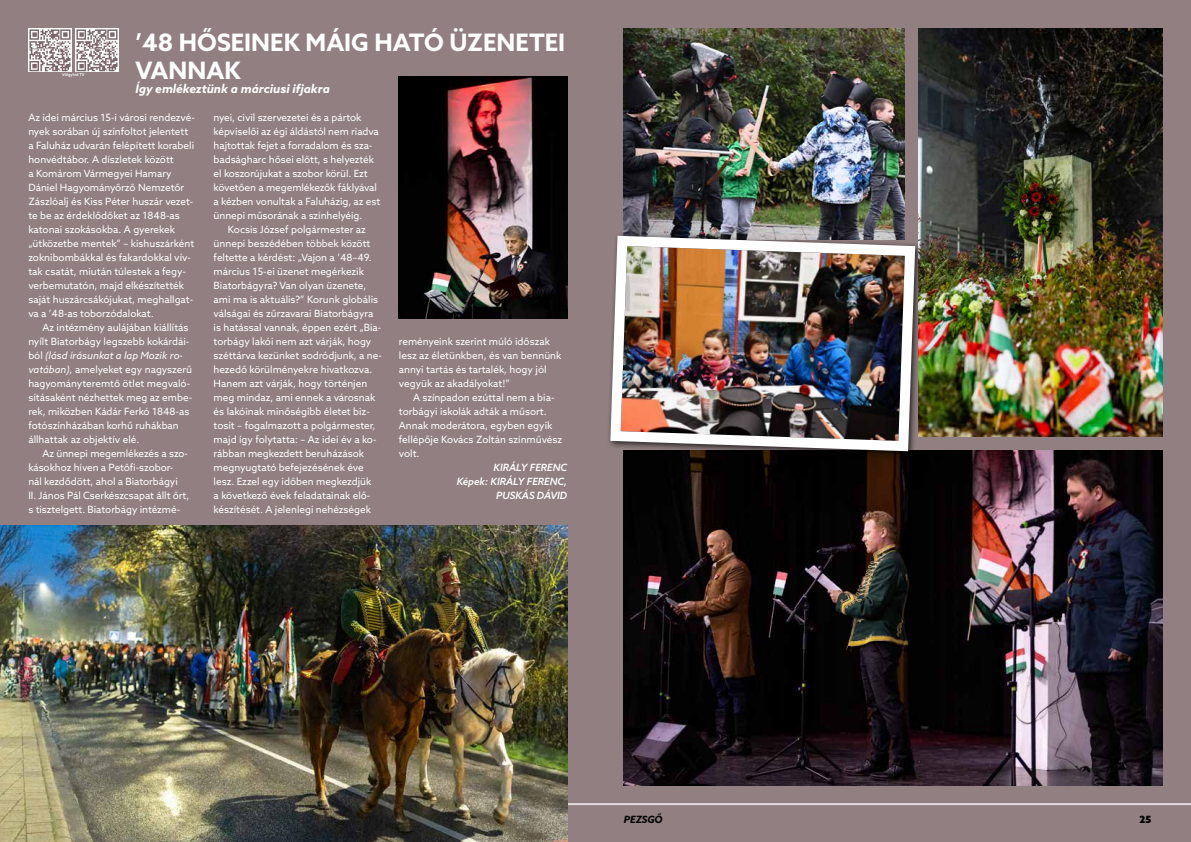
<style>
.page{position:relative;width:1191px;height:842px;background:#917f82}
.page>*{position:absolute;margin:0;border:0;box-sizing:border-box;transform-origin:0 0}
.t1{font:700 24px/28px "Azo Sans";color:#fff}
.t2{font:italic 700 12px "Azo Sans";color:#fff}
.t3{font:10px/14px "Azo Sans";color:#fff}
.t4{font:italic 500 10px/14px "Azo Sans";color:#fff;text-align:right}
.t5{font:italic 700 10px "Azo Sans";color:#000}
.t6{font:900 10px "Azo Sans";color:#000}
.t7{font:500 4px "Azo Sans";color:#fff}
.s1{font-style:italic}
</style>
<div class="page">
<hr style="left:0;top:803px;width:1191px;height:2px;background:#e0dbdc">
<img style="left:28px;top:28px;width:43px;height:43px">
<img style="left:76px;top:28px;width:43px;height:43px">
<img style="left:399px;top:76px;width:168px;height:242px">
<img style="left:0;top:525px;width:567px;height:317px">
<img style="left:918px;top:28px;width:244px;height:408px">
<img style="left:624px;top:28px;width:280px;height:203px">
<img style="left:624px;top:451px;width:538px;height:334px">
<div style="left:606px;top:232px;width:317px;height:227px;background:#000;opacity:.75"></div>
<img style="left:606px;top:231px;width:314px;height:225px">
<h1 class="t1" style="left:136px;top:28px;width:431px">’48 HŐSEINEK MÁIG HATÓ ÜZENETEI<br>VANNAK</h1>
<p class="t2" style="left:136px;top:81px;width:196px">Így emlékeztünk a márciusi ifjakra</p>
<p class="t3" style="left:28px;top:110px;width:168px">Az idei március 15-i városi rendezvé&shy;nyek sorában új színfoltot jelentett a Faluház udvarán felépített korabeli honvédtábor. A díszletek között<br>a Komárom Vármegyei Hamary Dániel Hagyományőrző Nemzetőr Zászlóalj és Kiss Péter huszár vezet&shy;te be az érdeklődőket az 1848-as katonai szokásokba. A gyerekek „ütközetbe mentek” – kishuszárként zoknibombákkal és fakardokkal vív&shy;tak csatát, miután túlestek a fegy&shy;verbemutatón, majd elkészítették saját huszárcsákójukat, meghallgat&shy;va a ’48-as toborzódalokat.</p>
<p class="t3" style="left:28px;top:320px;width:165px;text-indent:14px">Az intézmény aulájában kiállítás nyílt Biatorbágy legszebb kokárdái&shy;ból <span class="s1">(lásd írásunkat a lap Mozik ro&shy;vatában),</span> amelyeket egy nagyszerű hagyományteremtő ötlet megvaló&shy;sításaként nézhettek meg az embe&shy;rek, miközben Kádár Ferkó 1848-as fotószínházában korhű ruhákban állhattak az objektív elé.</p>
<p class="t3" style="left:28px;top:446px;width:162px;text-indent:14px">Az ünnepi megemlékezés a szo&shy;kásokhoz híven a Petőfi-szobor&shy;nál kezdődött, ahol a Biatorbágyi<br>II. János Pál Cserkészcsapat állt őrt, s tisztelgett. Biatorbágy intézmé-</p>
<p class="t7" style="left:62px;top:72px;width:24px">Völgyhíd TV</p>
<p class="t3" style="left:214px;top:110px;width:168px">nyei, civil szervezetei és a pártok képviselői az égi áldástól nem riadva hajtottak fejet a forradalom és sza&shy;badságharc hősei előtt, s helyezték el koszorújukat a szobor körül. Ezt követően a megemlékezők fáklyával a kézben vonultak a Faluházig, az est ünnepi műsorának a színhelyéig.</p>
<p class="t3" style="left:214px;top:222px;width:170px;text-indent:14px">Kocsis József polgármester az ünnepi beszédében többek között feltette a kérdést: „Vajon a ’48–49. március 15-ei üzenet megérkezik Biatorbágyra? Van olyan üzenete, ami ma is aktuális?” Korunk globális válságai és zűrzavarai Biatorbágyra is hatással vannak, éppen ezért „Bia&shy;torbágy lakói nem azt várják, hogy széttárva kezünket sodródjunk, a ne&shy;hezedő körülményekre hivatkozva.<br>Hanem azt várják, hogy történjen meg mindaz, ami ennek a városnak és lakóinak minőségibb életet biz&shy;tosít – fogalmazott a polgármester, majd így folytatta: – Az idei év a ko&shy;rábban megkezdett beruházások megnyugtató befejezésének éve lesz. Ezzel egy időben megkezdjük<br>a következő évek feladatainak elő&shy;készítését. A jelenlegi nehézségek</p>
<p class="t3" style="left:399px;top:334px;width:164px">reményeink szerint múló időszak lesz az életünkben, és van bennünk annyi tartás és tartalék, hogy jól vegyük az akadályokat!”</p>
<p class="t3" style="left:399px;top:390px;width:165px;text-indent:14px">A színpadon ezúttal nem a bia&shy;torbágyi iskolák adták a műsort.<br>Annak moderátora, egyben egyik fellépője Kovács Zoltán színművész volt.</p>
<p class="t4" style="left:457px;top:460px;width:112px">KIRÁLY FERENC<br>Képek: KIRÁLY FERENC,<br>PUSKÁS DÁVID</p>
<p class="t5" style="left:624px;top:813px;width:40px">PEZSGŐ</p>
<p class="t6" style="left:1139px;top:813px;width:13px">25</p>
</div>
